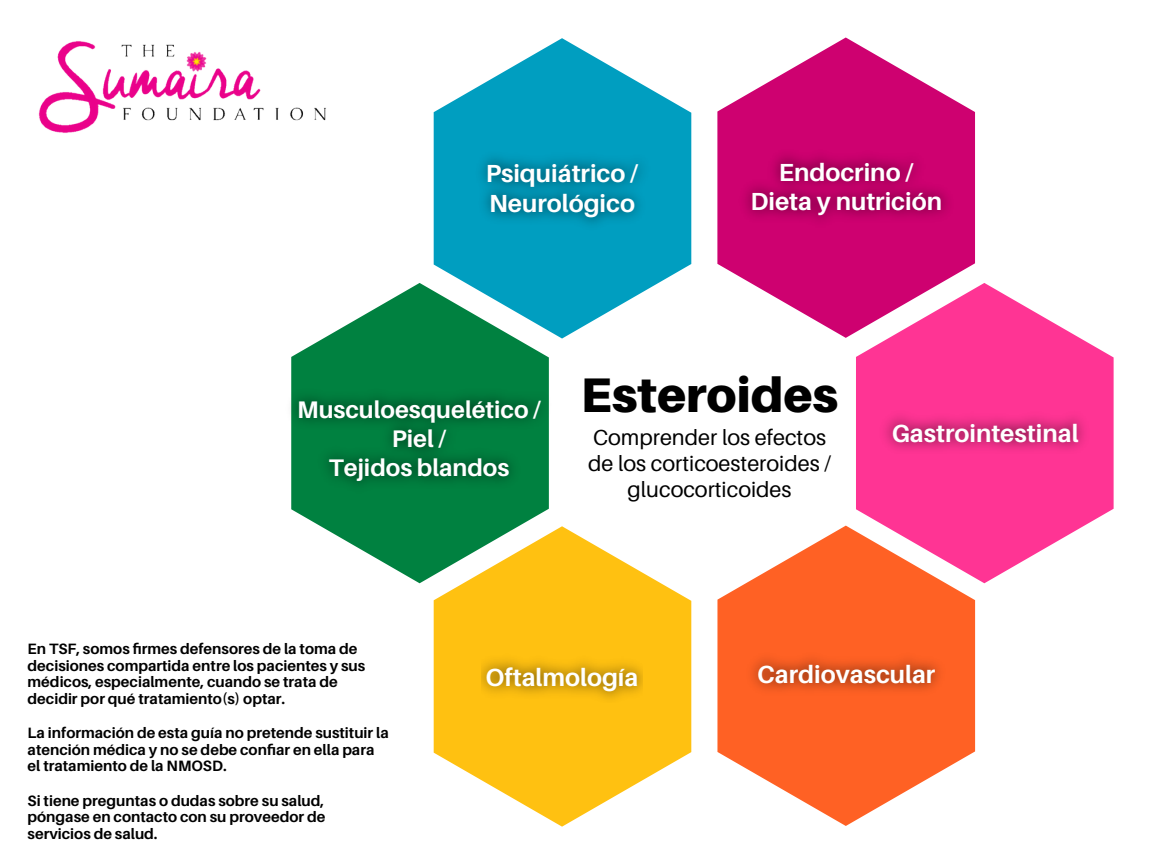
<style>
.page{position:relative;width:1152px;height:864px;background:#fff}
.page>*{position:absolute;margin:0;border:0;box-sizing:border-box;transform-origin:0 0}
.t1{font:900 48.6px "Aileron";color:#000}
.t2{font:700 24.75px/29.7px "Aileron";color:#fff}
.t3{font:700 24px/28.8px "Aileron";color:#fff;text-align:center}
.t4{font:21.75px/26.1px "Aileron";color:#000;text-align:center}
.t5{font:700 15px/16.5px "Aileron";color:#000}
</style>
<div class="page">
<img style="left:38px;top:41px;width:288px;height:92px">
<svg style="left:434px;top:38px;width:257px;height:301px;fill:#009ec0"></svg>
<img style="left:465px;top:141px;width:194px;height:96px">
<svg style="left:434px;top:526px;width:257px;height:301px;fill:#ffc111"></svg>
<svg style="left:717px;top:37px;width:258px;height:301px;fill:#ce0170"></svg>
<img style="left:731px;top:140px;width:232px;height:96px">
<svg style="left:717px;top:526px;width:258px;height:300px;fill:#ff6124"></svg>
<svg style="left:291px;top:283px;width:258px;height:300px;fill:#008140"></svg>
<svg style="left:856px;top:283px;width:258px;height:300px;fill:#ff3494"></svg>
<img style="left:481px;top:650px;width:162px;height:53px">
<img style="left:872px;top:401px;width:228px;height:67px">
<img style="left:737px;top:642px;width:219px;height:68px">
<img style="left:291px;top:378px;width:258px;height:123px">
<h2 class="t2" style="left:486px;top:159px;width:154px">Psiquiátrico /<br>Neurológico</h2>
<h2 class="t2" style="left:750px;top:157px;width:193px;text-align:center">Endocrino /<br>Dieta y nutrición</h2>
<h3 class="t3" style="left:297px;top:395px;width:245px">Musculoesquelético /<br>Piel /<br>Tejidos blandos</h3>
<h1 class="t1" style="left:581px;top:367px;width:259px">Esteroides</h1>
<h3 class="t4" style="left:588px;top:424px;width:244px">Comprender los efectos de los corticoesteroides / glucocorticoides</h3>
<h2 class="t2" style="left:892px;top:418px;width:188px">Gastrointestinal</h2>
<p class="t5" style="left:28px;top:641px;width:339px">En TSF, somos firmes defensores de la toma de decisiones compartida entre los pacientes y sus médicos, especialmente, cuando se trata de decidir por qué tratamiento(s) optar.</p>
<p class="t5" style="left:28px;top:725px;width:363px">La información de esta guía no pretende sustituir la atención médica y no se debe confiar en ella para el tratamiento de la NMOSD.</p>
<p class="t5" style="left:28px;top:792px;width:299px;text-align:justify">Si tiene preguntas o dudas sobre su salud, póngase en contacto con su proveedor de servicios de salud.</p>
<h2 class="t2" style="left:485px;top:663px;width:155px">Oftalmología</h2>
<h2 class="t2" style="left:757px;top:660px;width:180px">Cardiovascular</h2>
</div>
